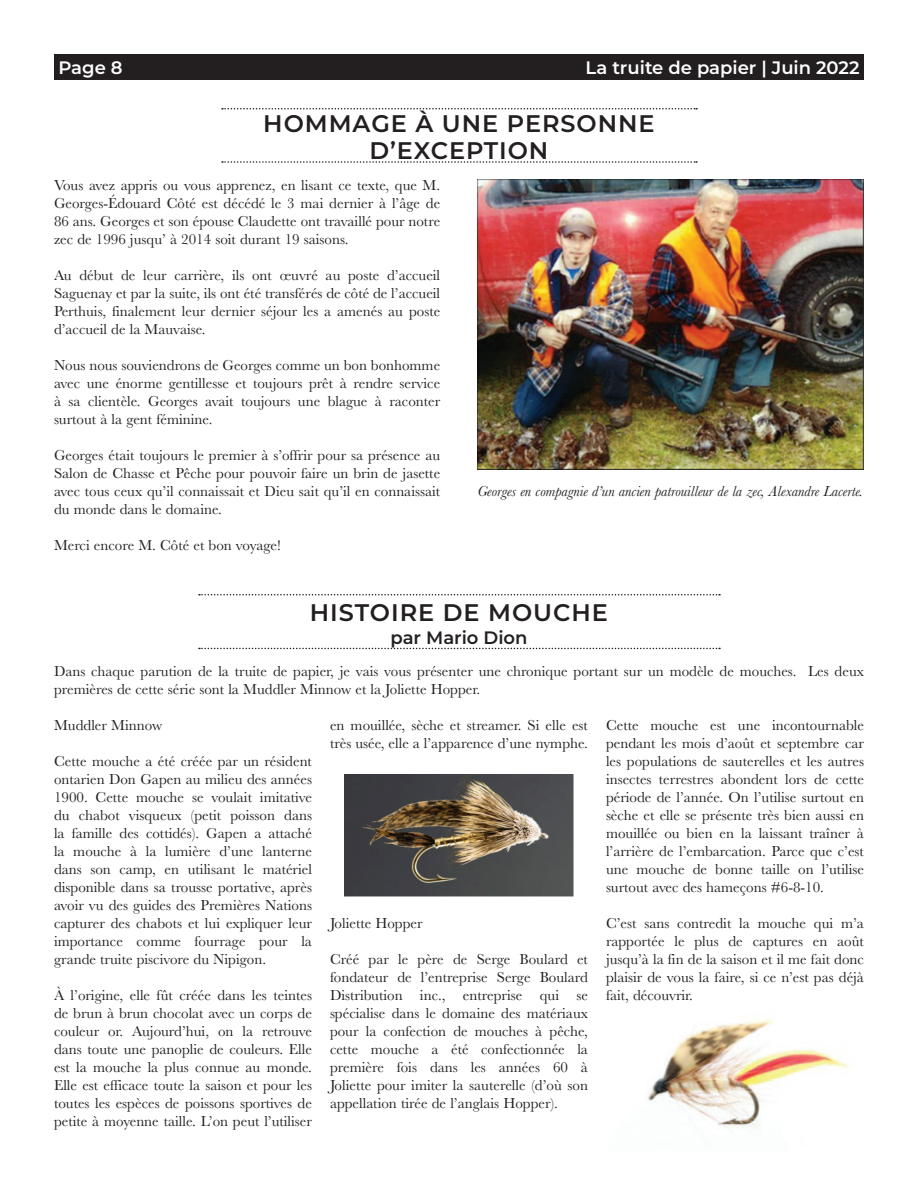
<style>
.page{position:relative;width:918px;height:1188px;background:#fff}
.page>*{position:absolute;margin:0;border:0;box-sizing:border-box;transform-origin:0 0}
.Entête{font:600 24px/27px "Montserrat";letter-spacing:.04em;color:#231f20;text-align:center}
.t1{font:600 18px "Montserrat";color:#fff}
.Entête-2{font:600 18px "Montserrat";color:#231f20}
.texte_courant{font:15px/18px "Baskerville";color:#231f20;text-align:justify}
.texte_courant-2{font:italic 15px "Baskerville";color:#231f20}
</style>
<div class="page">
<img style="left:647px;top:1018px;width:204px;height:128px">
<div style="left:54px;top:54px;width:810px;height:25px;background:#231f20"></div>
<svg style="left:222px;top:108px;width:475px;height:2px"></svg>
<svg style="left:222px;top:161px;width:475px;height:2px"></svg>
<img style="left:478px;top:180px;width:386px;height:289px">
<svg style="left:199px;top:594px;width:521px;height:2px"></svg>
<svg style="left:199px;top:648px;width:521px;height:1px"></svg>
<img style="left:345px;top:775px;width:228px;height:121px">
<p class="t1" style="left:58px;top:54px;width:66px">Page 8</p>
<p class="t1" style="left:586px;top:54px;width:275px">La truite de papier | Juin 2022</p>
<p class="Entête" style="left:263px;top:109px;width:393px">HOMMAGE À UNE PERSONNE<br>D’EXCEPTION</p>
<p class="texte_courant" style="left:54px;top:176px;width:388px">Vous avez appris ou vous apprenez, en lisant ce texte, que M.<br>Georges-Édouard Côté est décédé le 3 mai dernier à l’âge de 86 ans. Georges et son épouse Claudette ont travaillé pour notre zec de 1996 jusqu’ à 2014 soit durant 19 saisons.</p>
<p class="texte_courant" style="left:54px;top:266px;width:388px">Au début de leur carrière, ils ont œuvré au poste d’accueil Saguenay et par la suite, ils ont été transférés de côté de l’accueil Perthuis, finalement leur dernier séjour les a amenés au poste d’accueil de la Mauvaise.</p>
<p class="texte_courant" style="left:54px;top:356px;width:388px">Nous nous souviendrons de Georges comme un bon bonhomme avec une énorme gentillesse et toujours prêt à rendre service à sa clientèle. Georges avait toujours une blague à raconter surtout à la gent féminine.</p>
<p class="texte_courant" style="left:54px;top:446px;width:388px">Georges était toujours le premier à s’offrir pour sa présence au Salon de Chasse et Pêche pour pouvoir faire un brin de jasette avec tous ceux qu’il connaissait et Dieu sait qu’il en connaissait du monde dans le domaine.</p>
<p class="texte_courant" style="left:54px;top:536px;width:228px">Merci encore M. Côté et bon voyage!</p>
<p class="texte_courant-2" style="left:478px;top:481px;width:387px">Georges en compagnie d’un ancien patrouilleur de la zec, Alexandre Lacerte.</p>
<p class="Entête" style="left:310px;top:598px;width:300px">HISTOIRE DE MOUCHE</p>
<p class="Entête-2" style="left:390px;top:625px;width:139px">par Mario Dion</p>
<p class="texte_courant" style="left:54px;top:663px;width:812px">Dans chaque parution de la truite de papier, je vais vous présenter une chronique portant sur un modèle de mouches. Les deux premières de cette série sont la Muddler Minnow et la Joliette Hopper.</p>
<p class="texte_courant" style="left:330px;top:717px;width:260px">en mouillée, sèche et streamer. Si elle est très usée, elle a l’apparence d’une nymphe.</p>
<p class="texte_courant" style="left:606px;top:716px;width:260px">Cette mouche est une incontournable pendant les mois d’août et septembre car les populations de sauterelles et les autres insectes terrestres abondent lors de cette période de l’année. On l’utilise surtout en sèche et elle se présente très bien aussi en mouillée ou bien en la laissant traîner à l’arrière de l’embarcation. Parce que c’est une mouche de bonne taille on l’utilise surtout avec des hameçons #6-8-10.</p>
<p class="texte_courant" style="left:606px;top:914px;width:260px">C’est sans contredit la mouche qui m’a rapportée le plus de captures en août jusqu’à la fin de la saison et il me fait donc plaisir de vous la faire, si ce n’est pas déjà fait, découvrir.</p>
<p class="texte_courant" style="left:54px;top:717px;width:110px">Muddler Minnow</p>
<p class="texte_courant" style="left:54px;top:753px;width:260px">Cette mouche a été créée par un résident ontarien Don Gapen au milieu des années 1900. Cette mouche se voulait imitative du chabot visqueux (petit poisson dans la famille des cottidés). Gapen a attaché la mouche à la lumière d’une lanterne dans son camp, en utilisant le matériel disponible dans sa trousse portative, après avoir vu des guides des Premières Nations capturer des chabots et lui expliquer leur importance comme fourrage pour la grande truite piscivore du Nipigon.</p>
<p class="texte_courant" style="left:54px;top:987px;width:260px">À l’origine, elle fût créée dans les teintes de brun à brun chocolat avec un corps de couleur or. Aujourd’hui, on la retrouve dans toute une panoplie de couleurs. Elle est la mouche la plus connue au monde.<br>Elle est efficace toute la saison et pour les toutes les espèces de poissons sportives de petite à moyenne taille. L’on peut l’utiliser</p>
<p class="texte_courant" style="left:330px;top:914px;width:94px">Joliette Hopper</p>
<p class="texte_courant" style="left:330px;top:950px;width:260px">Créé par le père de Serge Boulard et fondateur de l’entreprise Serge Boulard Distribution inc., entreprise qui se spécialise dans le domaine des matériaux pour la confection de mouches à pêche, cette mouche a été confectionnée la première fois dans les années 60 à Joliette pour imiter la sauterelle (d’où son appellation tirée de l’anglais Hopper).</p>
</div>
